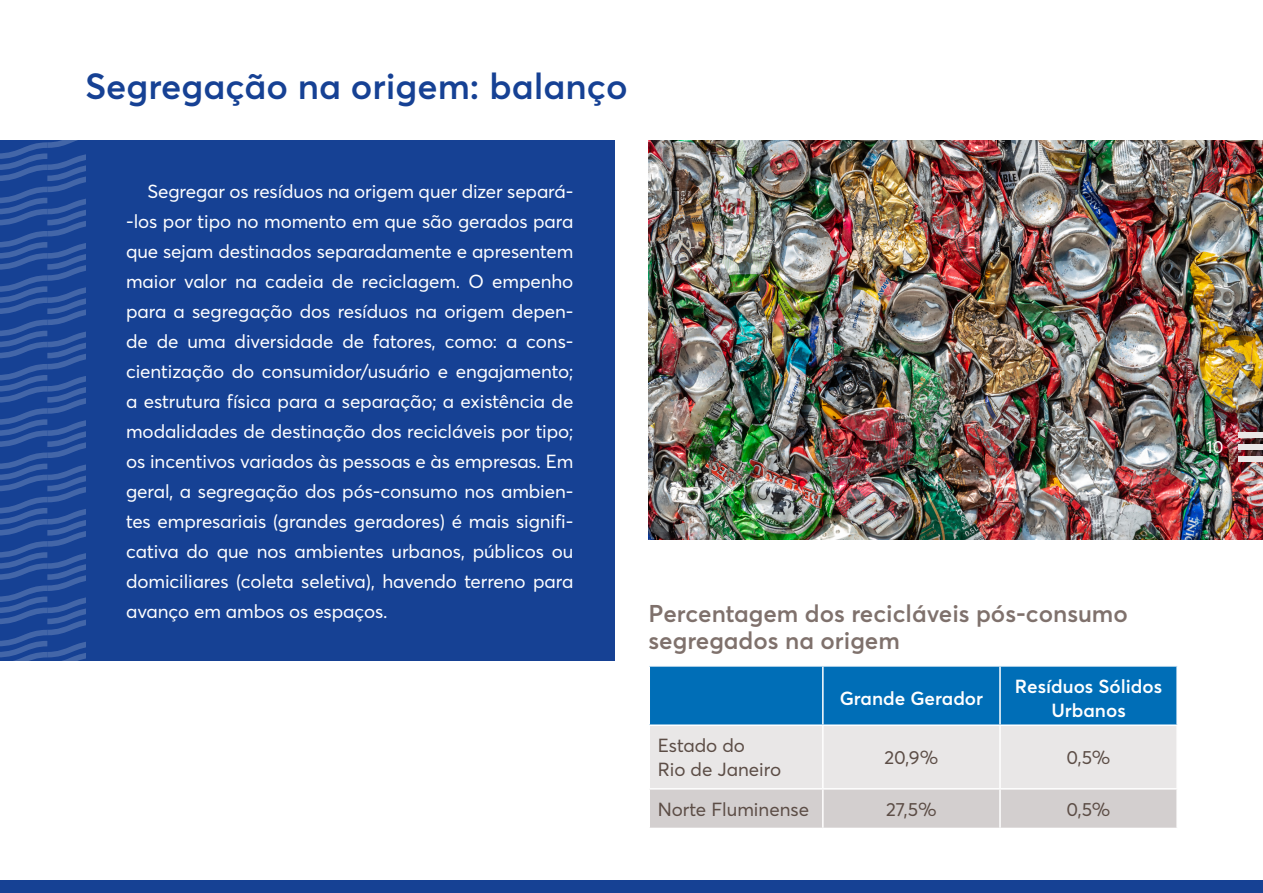
<style>
.page{position:relative;width:1263px;height:893px;background:#fff}
.page>*{position:absolute;margin:0;border:0;box-sizing:border-box;transform-origin:0 0}
.t1{font:600 36px "Averta";color:#164194}
.t2{font:600 24px/27px "Averta";color:#7f716c}
.t3{font:18.75px/30px "Averta";letter-spacing:-.005em;color:#fff;text-align:justify}
.t4{font:18.75px/24px "Averta";color:#5c4d46}
.t5{font:600 18.75px/24px "Averta";color:#fff;text-align:center}
.t6{font:17.25px "Averta";color:#fff}
</style>
<div class="page">
<div style="left:0;top:140px;width:614px;height:521px;background:#164194"></div>
<svg style="left:0;top:140px;width:85px;height:521px"></svg>
<svg style="left:650px;top:667px;width:526px;height:161px;background:#8fb5cf"></svg>
<hr style="left:822px;top:667px;width:2px;height:57px;background:#fff">
<hr style="left:999px;top:667px;width:2px;height:57px;background:#fff">
<hr style="left:648px;top:724px;width:175px;height:2px;background:#fff">
<hr style="left:823px;top:724px;width:177px;height:2px;background:#fff">
<hr style="left:1000px;top:724px;width:178px;height:2px;background:#fff">
<hr style="left:822px;top:726px;width:2px;height:62px;background:#fff">
<hr style="left:999px;top:726px;width:2px;height:62px;background:#fff">
<hr style="left:822px;top:790px;width:2px;height:38px;background:#fff">
<hr style="left:999px;top:790px;width:2px;height:38px;background:#fff">
<hr style="left:648px;top:788px;width:175px;height:2px;background:#fff">
<hr style="left:823px;top:788px;width:177px;height:2px;background:#fff">
<hr style="left:1000px;top:788px;width:178px;height:2px;background:#fff">
<img style="left:648px;top:140px;width:615px;height:399px">
<div style="left:0;top:880px;width:1263px;height:13px;background:#164194"></div>
<div style="left:1238px;top:432px;width:25px;height:6px;background:#e9e7e7"></div>
<div style="left:1238px;top:444px;width:25px;height:6px;background:#e9e7e7"></div>
<div style="left:1238px;top:456px;width:25px;height:6px;background:#e9e7e7"></div>
<h1 class="t1" style="left:85px;top:61px;width:544px">Segregação na origem: balanço</h1>
<p class="t3" style="left:126px;top:175px;width:449px;text-indent:21px">Segregar os resíduos na origem quer dizer separá--los por tipo no momento em que são gerados para que sejam destinados separadamente e apresentem maior valor na cadeia de reciclagem. O empenho para a segregação dos resíduos na origem depen&shy;de de uma diversidade de fatores, como: a cons&shy;cientização do consumidor/usuário e engajamento; a estrutura física para a separação; a existência de modalidades de destinação dos recicláveis por tipo; os incentivos variados às pessoas e às empresas. Em geral, a segregação dos pós-consumo nos ambien&shy;tes empresariais (grandes geradores) é mais signifi&shy;cativa do que nos ambientes urbanos, públicos ou domiciliares (coleta seletiva), havendo terreno para avanço em ambos os espaços.</p>
<p class="t2" style="left:648px;top:598px;width:481px">Percentagem dos recicláveis pós-consumo segregados na origem</p>
<p class="t5" style="left:840px;top:685px;width:145px">Grande Gerador</p>
<p class="t5" style="left:1015px;top:673px;width:149px">Resíduos Sólidos<br>Urbanos</p>
<p class="t4" style="left:658px;top:733px;width:125px">Estado do<br>Rio de Janeiro</p>
<p class="t4" style="left:884px;top:745px;width:55px">20,9%</p>
<p class="t4" style="left:1066px;top:745px;width:46px">0,5%</p>
<p class="t4" style="left:658px;top:796px;width:153px">Norte Fluminense</p>
<p class="t4" style="left:886px;top:796px;width:52px">27,5%</p>
<p class="t4" style="left:1066px;top:796px;width:46px">0,5%</p>
<p class="t6" style="left:1206px;top:435px;width:19px">10</p>
</div>
